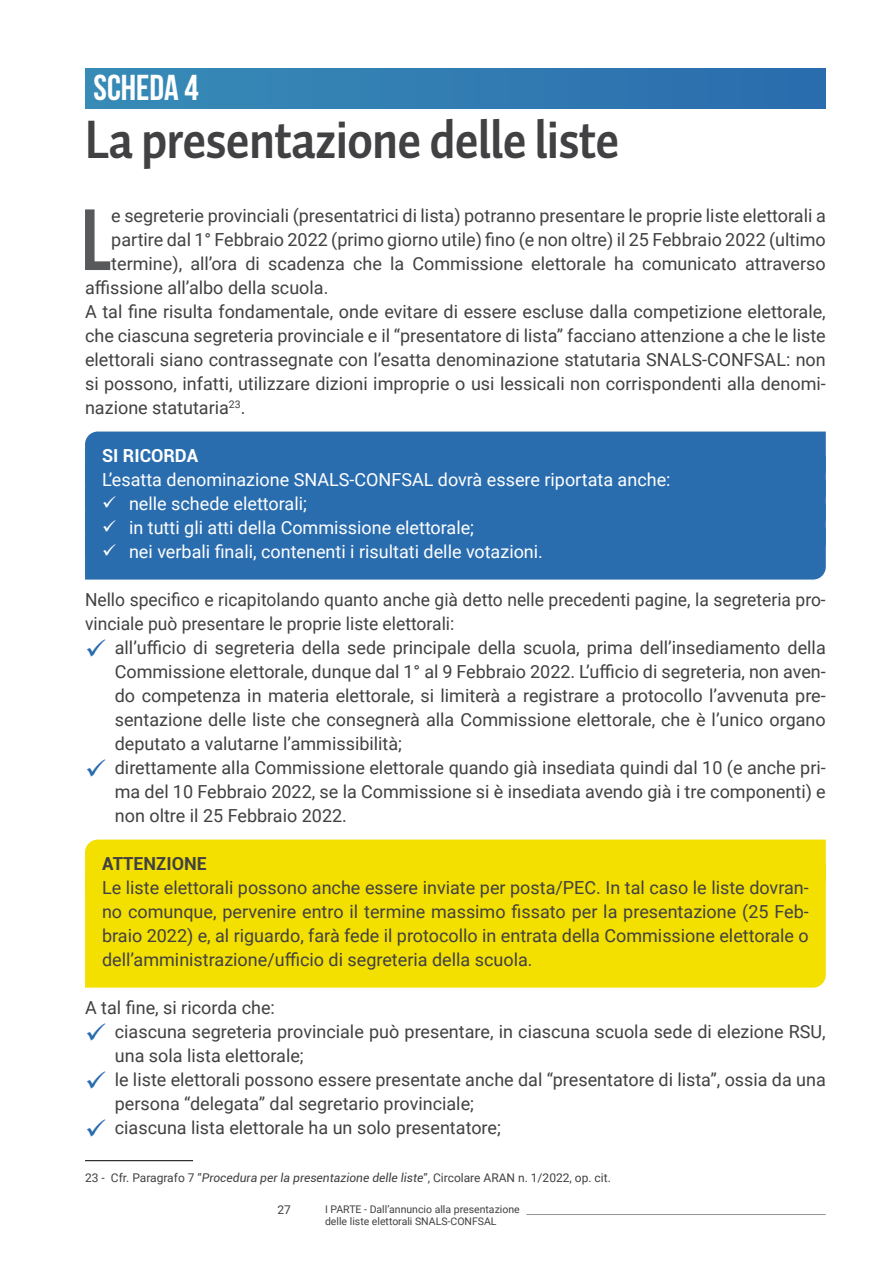
<style>
.page{position:relative;width:893px;height:1263px;background:#fff}
.page>*{position:absolute;margin:0;border:0;box-sizing:border-box;transform-origin:0 0}
.t1{font:86.55px "Bebas Neue";color:#58595b}
.t2{font:700 54px "Auto Pro";letter-spacing:-.02em;color:#414042;scale:.9 1}
.t3{font:700 36px "Bebas Neue";color:#fff}
.t4{font:18px/24px "Roboto";color:#414042}
.t5{font:18px/24px "Roboto";color:#fff}
.t6{font:700 18px "Roboto";color:#414042}
.t7{font:700 18px "Roboto";color:#fff}
.t8{font:12px "Roboto";color:#414042}
.t9{font:10.5px/12px "Roboto";color:#414042}
.s1{font-style:italic}
</style>
<div class="page">
<hr style="left:526px;top:1214px;width:300px;height:1px;background:#939598">
<div style="left:85px;top:68px;width:741px;height:40px;background:linear-gradient(to right,#388cb7,#2b6cae)"></div>
<div style="left:85px;top:839px;width:741px;height:24px;background:#f3e000"></div>
<div style="left:85px;top:863px;width:741px;height:125px;background:#f3e000"></div>
<hr style="left:85px;top:1160px;width:108px;height:1px;background:#000">
<div style="left:85px;top:431px;width:741px;height:149px;background:#2a6daf"></div>
<h3 class="t3" style="left:94px;top:67px;width:107px">SCHEDA 4</h3>
<h2 class="t2" style="left:85px;top:101px;width:595px">La presentazione delle liste</h2>
<h1 class="t1" style="left:81px;top:191px;width:31px">L</h1>
<p class="t4" style="left:111px;top:203px;width:716px">e segreterie provinciali (presentatrici di lista) potranno presentare le proprie liste elettorali a</p>
<p class="t4" style="left:111px;top:227px;width:716px">partire dal 1° Febbraio 2022 (primo giorno utile) fino (e non oltre) il 25 Febbraio 2022 (ultimo</p>
<p class="t4" style="left:111px;top:251px;width:716px">termine), all’ora di scadenza che la Commissione elettorale ha comunicato attraverso</p>
<p class="t4" style="left:85px;top:275px;width:245px">affissione all’albo della scuola.</p>
<p class="t4" style="left:85px;top:299px;width:742px">A tal fine risulta fondamentale, onde evitare di essere escluse dalla competizione elettorale,</p>
<p class="t4" style="left:85px;top:323px;width:742px">che ciascuna segreteria provinciale e il “presentatore di lista” facciano attenzione a che le liste</p>
<p class="t4" style="left:85px;top:347px;width:742px">elettorali siano contrassegnate con l’esatta denominazione statutaria SNALS-CONFSAL: non</p>
<p class="t4" style="left:85px;top:371px;width:742px">si possono, infatti, utilizzare dizioni improprie o usi lessicali non corrispondenti alla denomi-</p>
<p class="t4" style="left:85px;top:395px;width:162px">nazione statutaria<sup>23</sup>.</p>
<p class="t7" style="left:102px;top:443px;width:98px">SI RICORDA</p>
<p class="t5" style="left:129px;top:467px;width:543px;text-indent:-27px">L’esatta denominazione SNALS-CONFSAL dovrà essere riportata anche: nelle schede elettorali;<br>in tutti gli atti della Commissione elettorale;<br>nei verbali finali, contenenti i risultati delle votazioni.</p>
<p class="t4" style="left:85px;top:587px;width:742px">Nello specifico e ricapitolando quanto anche già detto nelle precedenti pagine, la segreteria pro&shy;vinciale può presentare le proprie liste elettorali:</p>
<p class="t4" style="left:115px;top:635px;width:712px">all’ufficio di segreteria della sede principale della scuola, prima dell’insediamento della Commissione elettorale, dunque dal 1° al 9 Febbraio 2022. L’ufficio di segreteria, non aven&shy;do competenza in materia elettorale, si limiterà a registrare a protocollo l’avvenuta pre&shy;sentazione delle liste che consegnerà alla Commissione elettorale, che è l’unico organo deputato a valutarne l’ammissibilità;<br>direttamente alla Commissione elettorale quando già insediata quindi dal 10 (e anche pri&shy;ma del 10 Febbraio 2022, se la Commissione si è insediata avendo già i tre componenti) e non oltre il 25 Febbraio 2022.</p>
<p class="t6" style="left:102px;top:851px;width:106px">ATTENZIONE</p>
<p class="t4" style="left:102px;top:875px;width:708px;text-align:justify">Le liste elettorali possono anche essere inviate per posta/PEC. In tal caso le liste dovran&shy;no comunque, pervenire entro il termine massimo fissato per la presentazione (25 Feb&shy;braio 2022) e, al riguardo, farà fede il protocollo in entrata della Commissione elettorale o dell’amministrazione/ufficio di segreteria della scuola.</p>
<p class="t4" style="left:115px;top:995px;width:712px;text-indent:-30px">A tal fine, si ricorda che:<br>ciascuna segreteria provinciale può presentare, in ciascuna scuola sede di elezione RSU, una sola lista elettorale;<br>le liste elettorali possono essere presentate anche dal “presentatore di lista”, ossia da una persona “delegata” dal segretario provinciale;<br>ciascuna lista elettorale ha un solo presentatore;</p>
<p class="t8" style="left:85px;top:1169px;width:527px">23 - Cfr. Paragrafo 7 “<span class="s1">Procedura per la presentazione delle liste</span>”, Circolare ARAN n. 1/2022, op. cit.</p>
<p class="t8" style="left:278px;top:1201px;width:15px">27</p>
<p class="t9" style="left:325px;top:1202px;width:196px">I PARTE - Dall’annuncio alla presentazione delle liste elettorali SNALS-CONFSAL</p>
</div>
